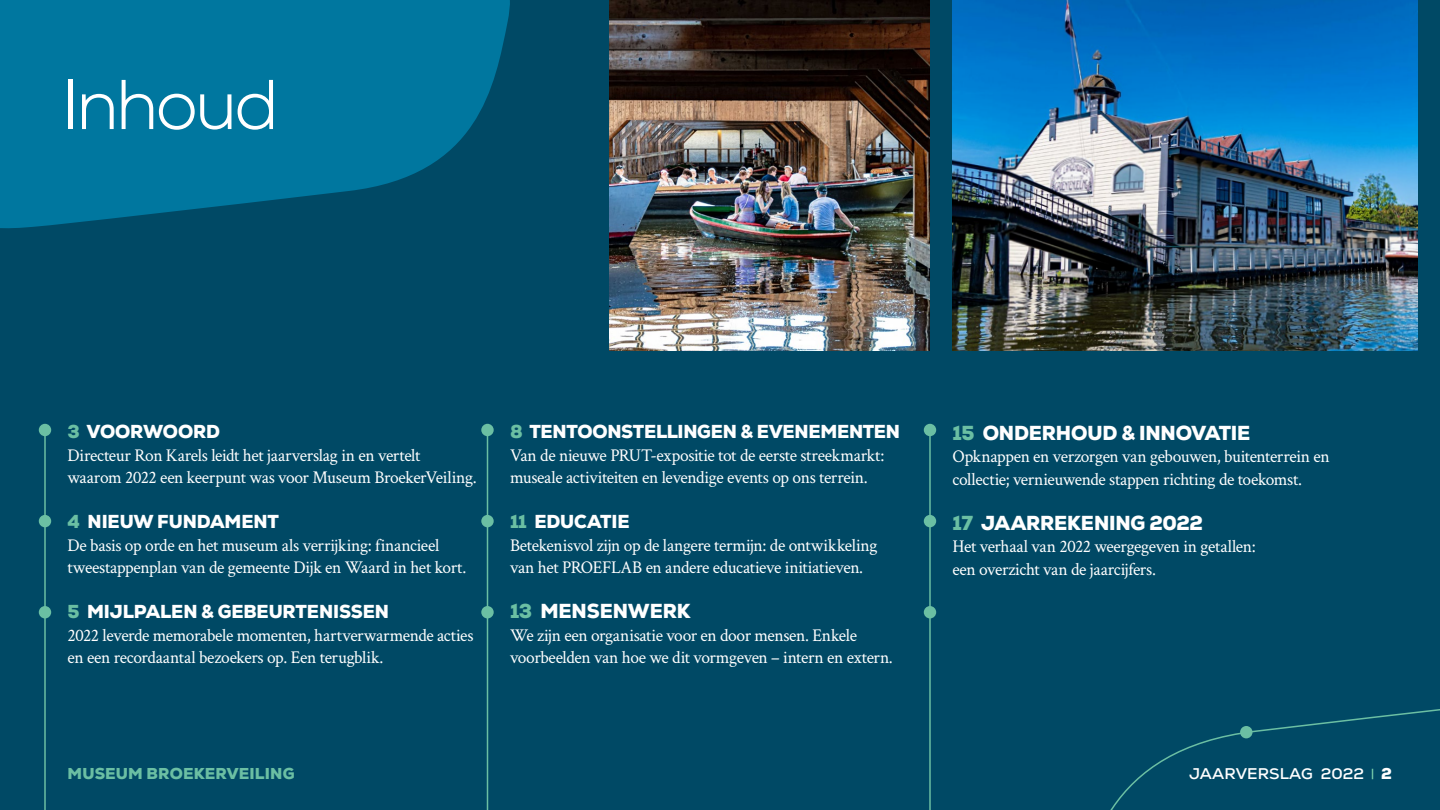
<style>
.page{position:relative;width:1440px;height:810px;background:#004965}
.page>*{position:absolute;margin:0;border:0;box-sizing:border-box;transform-origin:0 0}
.t1{font:300 70.2px "Nexa";letter-spacing:-.04em;color:#fff}
.t2{font:900 20.25px "Nexa";letter-spacing:-.01em;color:#fff}
.t3{font:900 18.75px "Nexa";letter-spacing:-.005em;color:#fff}
.t4{font:18px/22.5px "Crimson Text";letter-spacing:-.025em;color:#fff}
.t5{font:900 15.75px "Nexa";letter-spacing:.01em;color:#6bbfa3}
.t6{font:700 15.75px "Nexa";letter-spacing:.01em;color:#fff}
.s1{color:#6bbfa3}
.s2{font-weight:900}
</style>
<div class="page">
<hr style="left:487px;top:433px;width:1px;height:377px;background:#6bbfa3">
<hr style="left:44px;top:433px;width:2px;height:377px;background:#6bbfa3">
<hr style="left:929px;top:427px;width:2px;height:383px;background:#6bbfa3">
<div style="left:481px;top:424px;width:13px;height:12px;background:#6bbfa3;border-radius:50%"></div>
<div style="left:39px;top:424px;width:12px;height:12px;background:#6bbfa3;border-radius:50%"></div>
<div style="left:924px;top:424px;width:12px;height:12px;background:#6bbfa3;border-radius:50%"></div>
<div style="left:481px;top:515px;width:13px;height:12px;background:#6bbfa3;border-radius:50%"></div>
<div style="left:39px;top:515px;width:12px;height:12px;background:#6bbfa3;border-radius:50%"></div>
<div style="left:924px;top:515px;width:12px;height:12px;background:#6bbfa3;border-radius:50%"></div>
<div style="left:481px;top:606px;width:13px;height:12px;background:#6bbfa3;border-radius:50%"></div>
<div style="left:39px;top:606px;width:12px;height:12px;background:#6bbfa3;border-radius:50%"></div>
<div style="left:924px;top:606px;width:12px;height:12px;background:#6bbfa3;border-radius:50%"></div>
<svg style="left:0;top:0;width:510px;height:229px;fill:#00779f"></svg>
<img style="left:952px;top:0;width:466px;height:351px">
<img style="left:609px;top:0;width:321px;height:351px">
<svg style="left:1110px;top:709px;width:330px;height:101px"></svg>
<div style="left:1240px;top:726px;width:13px;height:12px;background:#6bbfa3;border-radius:50%"></div>
<h1 class="t1" style="left:62px;top:62px;width:218px">Inhoud</h1>
<p class="t3" style="left:68px;top:419px;width:154px"><span class="s1">3</span> VOORWOORD</p>
<p class="t4" style="left:68px;top:443px;width:411px">Directeur Ron Karels leidt het jaarverslag in en vertelt waarom 2022 een keerpunt was voor Museum BroekerVeiling.</p>
<p class="t3" style="left:68px;top:509px;width:213px"><span class="s1">4</span> NIEUW FUNDAMENT</p>
<p class="t4" style="left:68px;top:533px;width:400px">De basis op orde en het museum als verrijking: financieel tweestappenplan van de gemeente Dijk en Waard in het kort.</p>
<p class="t3" style="left:68px;top:599px;width:323px"><span class="s1">5</span> MIJLPALEN &amp; GEBEURTENISSEN</p>
<p class="t4" style="left:68px;top:623px;width:407px">2022 leverde memorabele momenten, hartverwarmende acties en een recordaantal bezoekers op. Een terugblik.</p>
<p class="t3" style="left:510px;top:419px;width:392px"><span class="s1">8</span> TENTOONSTELLINGEN &amp; EVENEMENTEN</p>
<p class="t4" style="left:510px;top:443px;width:376px">Van de nieuwe PRUT-expositie tot de eerste streekmarkt: museale activiteiten en levendige events op ons terrein.</p>
<p class="t3" style="left:510px;top:509px;width:121px"><span class="s1">11</span> EDUCATIE</p>
<p class="t4" style="left:510px;top:533px;width:369px">Betekenisvol zijn op de langere termijn: de ontwikkeling van het PROEFLAB en andere educatieve initiatieven.</p>
<p class="t2" style="left:510px;top:598px;width:182px"><span class="s1">13</span> MENSENWERK</p>
<p class="t4" style="left:510px;top:623px;width:384px">We zijn een organisatie voor en door mensen. Enkele voorbeelden van hoe we dit vormgeven – intern en extern.</p>
<p class="t2" style="left:952px;top:419px;width:299px"><span class="s1">15</span> ONDERHOUD &amp; INNOVATIE</p>
<p class="t4" style="left:952px;top:444px;width:379px">Opknappen en verzorgen van gebouwen, buitenterrein en collectie; vernieuwende stappen richting de toekomst.</p>
<p class="t2" style="left:952px;top:509px;width:252px"><span class="s1">17</span> JAARREKENING 2022</p>
<p class="t4" style="left:952px;top:534px;width:305px">Het verhaal van 2022 weergegeven in getallen: een overzicht van de jaarcijfers.</p>
<p class="t5" style="left:68px;top:763px;width:229px">MUSEUM BROEKERVEILING</p>
<p class="t6" style="left:1189px;top:764px;width:205px">JAARVERSLAG 2022 <span class="s2">2</span></p>
</div>
